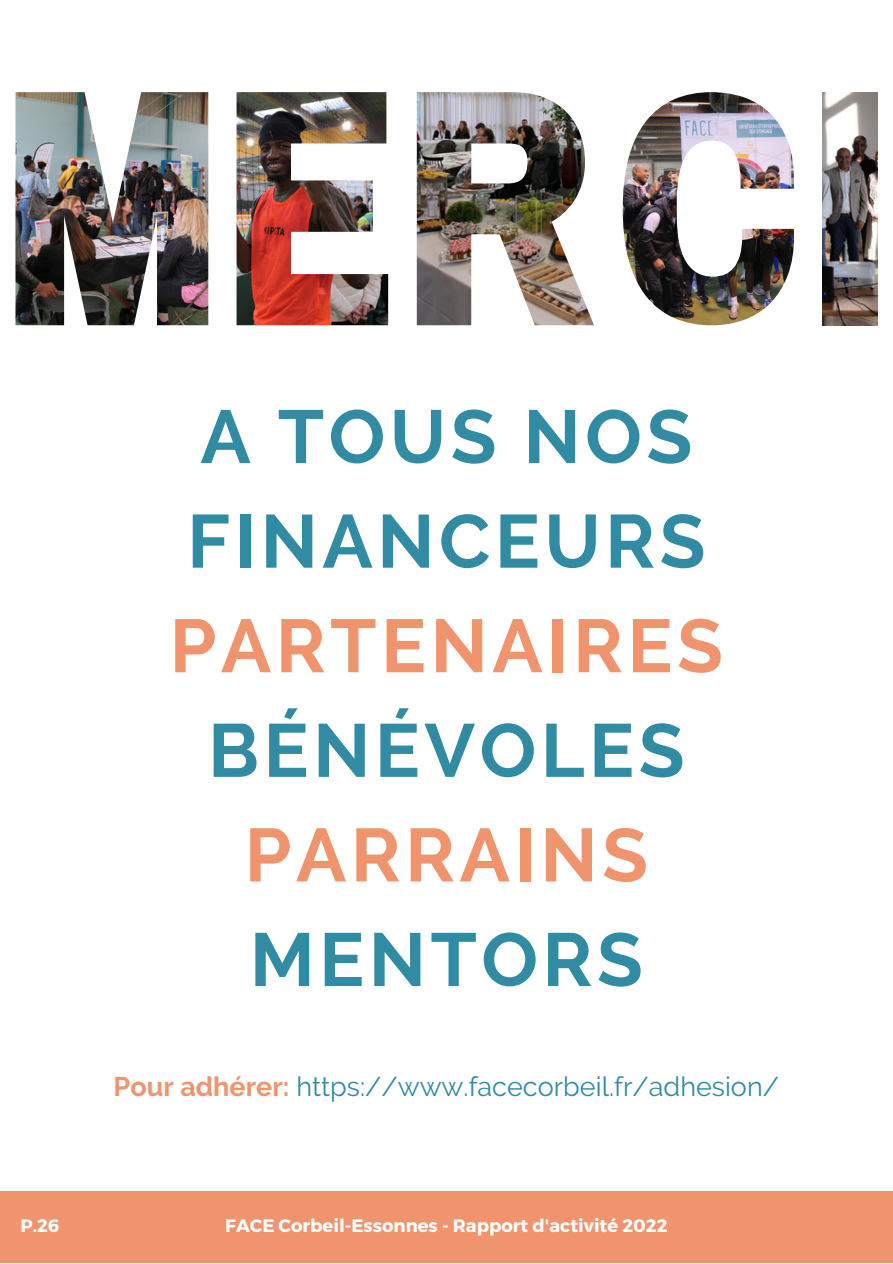
<style>
.page{position:relative;width:893px;height:1264px;background:#fff}
.page>*{position:absolute;margin:0;border:0;box-sizing:border-box;transform-origin:0 0}
.t1{font:700 75px/104.6px "Raleway";letter-spacing:.06em;color:#318ba2}
.t2{font:700 75px "Raleway";letter-spacing:.06em;color:#f0946e}
.t3{font:27px "Raleway";color:#318ba2}
.t4{font:700 18px "Montserrat";color:#fff}
.s1{font-weight:700;color:#f0946e}
</style>
<div class="page">
<img style="left:15px;top:92px;width:193px;height:233px">
<img style="left:236px;top:92px;width:152px;height:233px">
<img style="left:417px;top:92px;width:177px;height:233px">
<img style="left:622px;top:92px;width:171px;height:233px">
<img style="left:822px;top:92px;width:55px;height:233px">
<div style="left:0;top:1190px;width:892px;height:72px;background:#f0946e"></div>
<p class="t1" style="left:187px;top:384px;width:519px">A TOUS NOS<br>FINANCEURS</p>
<p class="t2" style="left:170px;top:601px;width:554px">PARTENAIRES</p>
<p class="t1" style="left:208px;top:698px;width:478px">BÉNÉVOLES</p>
<p class="t2" style="left:245px;top:811px;width:405px">PARRAINS</p>
<p class="t1" style="left:250px;top:907px;width:394px">MENTORS</p>
<p class="t3" style="left:114px;top:1071px;width:667px"><span class="s1">Pour adhérer:</span> https://www.facecorbeil.fr/adhesion/</p>
<p class="t4" style="left:20px;top:1213px;width:40px">P.26</p>
<p class="t4" style="left:225px;top:1213px;width:444px">FACE Corbeil-Essonnes - Rapport d'activité 2022</p>
</div>
